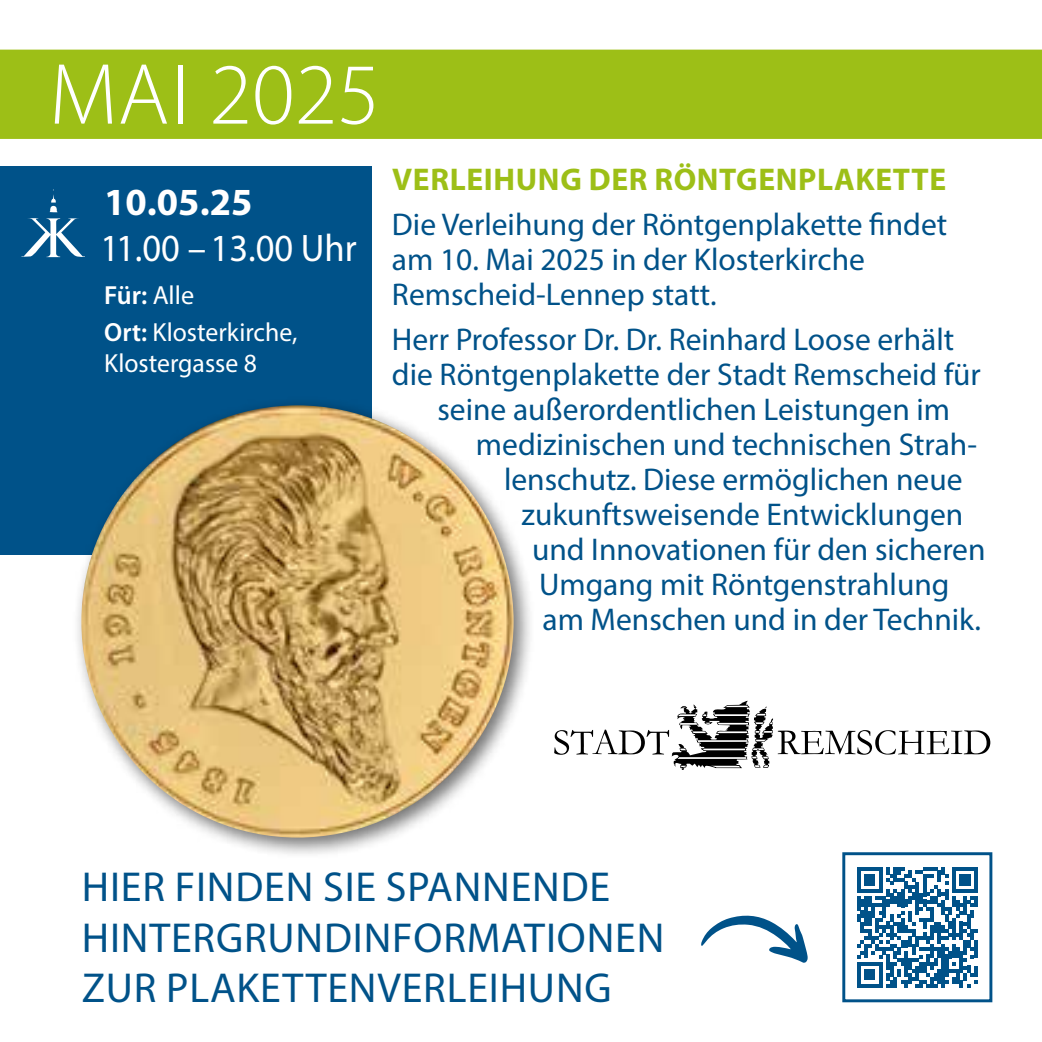
<style>
.page{position:relative;width:1042px;height:1042px;background:#fff}
.page>*{position:absolute;margin:0;border:0;box-sizing:border-box;transform-origin:0 0}
.t1{font:300 87.5px "Myriad Pro";color:#fff}
.t2{font:42px/50.4px "Myriad Pro";letter-spacing:.02em;color:#005289}
.t3{font:38.5px "Myriad Pro";color:#fff;scale:.95 1}
.t4{font:700 38.5px "Myriad Pro";color:#fff}
.t5{font:31.5px/35px "Myriad Pro";color:#005289}
.t6{font:700 31.5px "Myriad Pro";letter-spacing:.02em;color:#9dbf17}
.t7{font:26.25px/36.4px "Myriad Pro";color:#fff}
.s1{font-weight:600}
</style>
<div class="page">
<div style="left:0;top:166px;width:371px;height:389px;background:#005289"></div>
<div style="left:0;top:50px;width:1042px;height:89px;background:#9dbf17"></div>
<svg style="left:21px;top:189px;width:64px;height:68px"></svg>
<div style="left:72px;top:396px;width:464px;height:464px;background:#000;opacity:.55"></div>
<img style="left:81px;top:405px;width:432px;height:432px;border-radius:216px">
<svg style="left:857px;top:867px;width:120px;height:120px"></svg>
<div style="left:842px;top:852px;width:150px;height:150px;border:3px solid #005289"></div>
<svg style="left:701px;top:915px;width:107px;height:48px"></svg>
<svg style="left:554px;top:701px;width:436px;height:68px"></svg>
<h1 class="t1" style="left:49px;top:42px;width:332px">MAI 2025</h1>
<p class="t4" style="left:104px;top:177px;width:150px">10.05.25</p>
<p class="t3" style="left:101px;top:224px;width:271px">11.00 –13.00 Uhr</p>
<p class="t7" style="left:104px;top:277px;width:195px"><span class="s1">Für:</span> Alle<br><span class="s1">Ort:</span> Klosterkirche,</p>
<p class="t7" style="left:104px;top:345px;width:154px">Klostergasse 8</p>
<p class="t6" style="left:392px;top:159px;width:555px">VERLEIHUNG DER RÖNTGENPLAKETTE</p>
<p class="t5" style="left:392px;top:206px;width:557px">Die Verleihung der Röntgenplakette findet am 10. Mai 2025 in der Klosterkirche<br>Remscheid-Lennep statt.</p>
<p class="t5" style="left:392px;top:321px;width:564px">Herr Professor Dr. Dr. Reinhard Loose erhält</p>
<p class="t5" style="left:392px;top:356px;width:590px">die Röntgenplakette der Stadt Remscheid für</p>
<p class="t5" style="left:437px;top:391px;width:514px">seine außerordentlichen Leistungen im</p>
<p class="t5" style="left:476px;top:426px;width:503px">medizinischen und technischen Strah-</p>
<p class="t5" style="left:504px;top:461px;width:460px">lenschutz. Diese ermöglichen neue</p>
<p class="t5" style="left:521px;top:496px;width:443px">zukunftsweisende Entwicklungen</p>
<p class="t5" style="left:532px;top:531px;width:455px">und Innovationen für den sicheren</p>
<p class="t5" style="left:539px;top:566px;width:412px">Umgang mit Röntgenstrahlung</p>
<p class="t5" style="left:542px;top:601px;width:440px">am Menschen und in der Technik.</p>
<h2 class="t2" style="left:82px;top:861px;width:584px">HIER FINDEN SIE SPANNENDE<br>HINTERGRUNDINFORMATIONEN<br>ZUR PLAKETTENVERLEIHUNG</h2>
</div>
